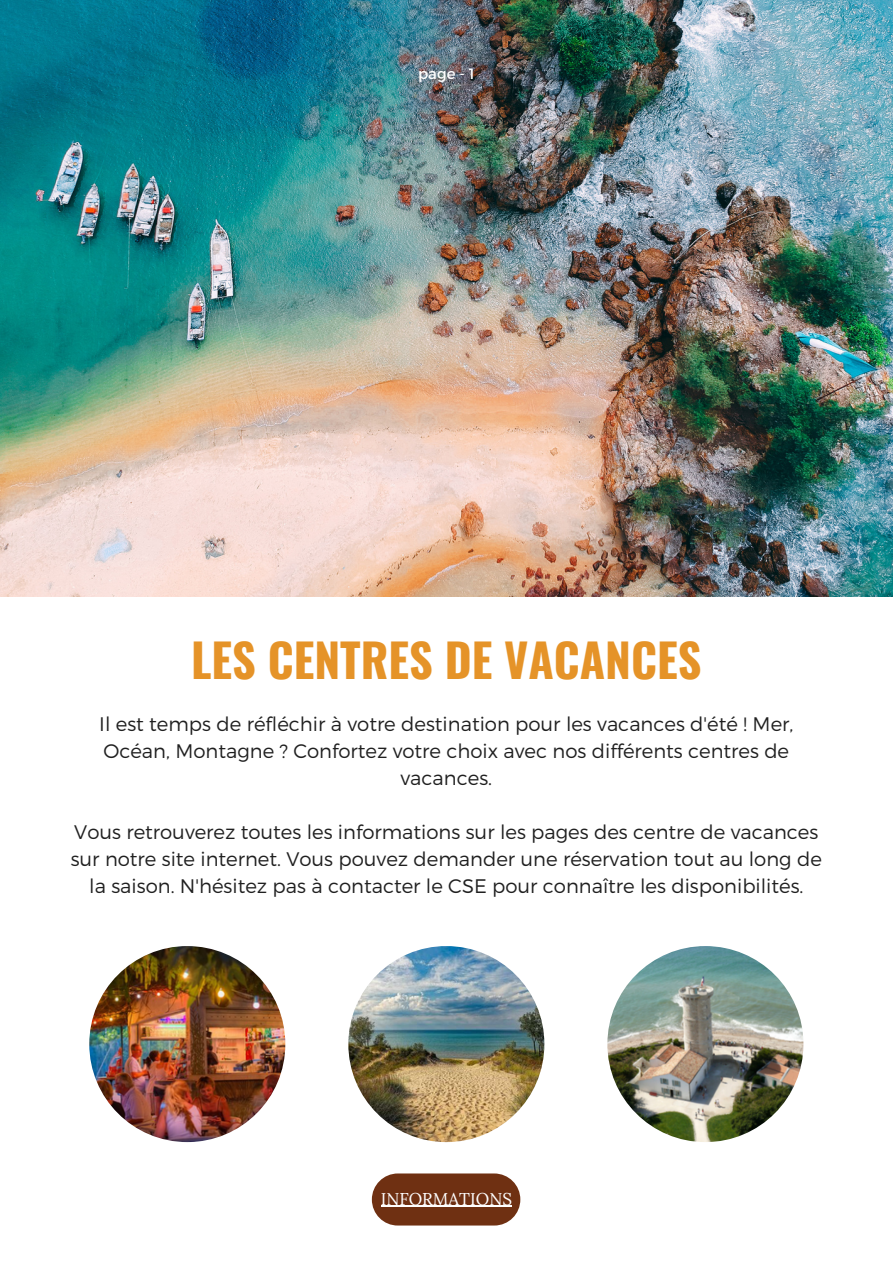
<style>
.page{position:relative;width:893px;height:1264px;background:#fff}
.page>*{position:absolute;margin:0;border:0;box-sizing:border-box;transform-origin:0 0}
.t1{font:700 46.2px "Oswald";color:#e59328}
.t2{font:300 19.65px/27px "Montserrat";color:#202020;text-align:center}
.t3{font:17.1px "Lora";color:#fff}
.t4{font:15px "Montserrat";color:#fff}
</style>
<div class="page">
<img style="left:0;top:0;width:892px;height:597px">
<img style="left:89px;top:946px;width:196px;height:196px;border-radius:50%">
<img style="left:607px;top:946px;width:196px;height:196px;border-radius:50%">
<img style="left:348px;top:946px;width:196px;height:196px;border-radius:50%">
<div style="left:372px;top:1173px;width:148px;height:52px;background:#6f3012;border-radius:26px"></div>
<hr style="left:380px;top:1205px;width:122px;height:1px;background:#fff">
<p class="t4" style="left:418px;top:64px;width:58px">page - 1</p>
<h1 class="t1" style="left:191px;top:624px;width:512px">LES CENTRES DE VACANCES</h1>
<p class="t2" style="left:99px;top:710px;width:695px">Il est temps de réfléchir à votre destination pour les vacances d'été ! Mer,<br>Océan, Montagne ? Confortez votre choix avec nos différents centres de vacances.</p>
<p class="t2" style="left:71px;top:817px;width:752px">Vous retrouverez toutes les informations sur les pages des centre de vacances sur notre site internet. Vous pouvez demander une réservation tout au long de la saison. N'hésitez pas à contacter le CSE pour connaître les disponibilités.</p>
<p class="t3" style="left:380px;top:1187px;width:133px">INFORMATIONS</p>
</div>
